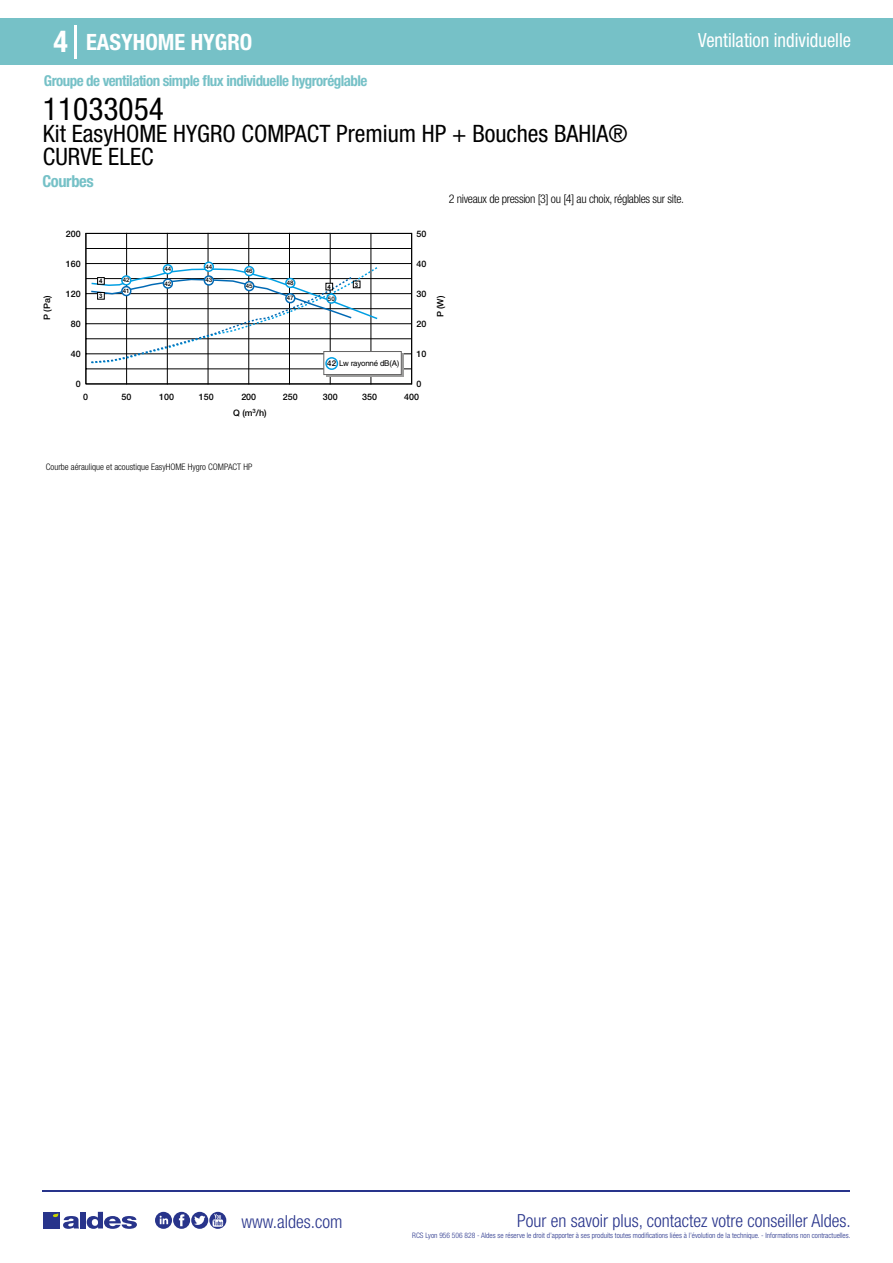
<style>
.page{position:relative;width:893px;height:1263px;background:#fff}
.page>*{position:absolute;margin:0;border:0;box-sizing:border-box;transform-origin:0 0}
.t1{font:condensed 31.5px "Helvetica Neue LT Std";color:#000}
.t2{font:700 condensed 30px "Helvetica Neue LT Std";color:#fff}
.t3{font:condensed 24px/22.5px "Helvetica Neue LT Std";color:#000}
.t4{font:700 condensed 22.5px "Helvetica Neue LT Std";color:#fff}
.t5{font:condensed 19.5px "Helvetica Neue LT Std";color:#fff;scale:.95 1}
.t6{font:300 condensed 18px "Helvetica Neue";color:#28348b}
.t7{font:700 condensed 16.5px "Helvetica Neue LT Std";letter-spacing:-.025em;color:#76c1c7}
.t8{font:700 condensed 15px "Helvetica Neue LT Std";letter-spacing:-.035em;color:#76c1c7}
.t9{font:300 condensed 12px "Helvetica Neue LT Std";letter-spacing:-.025em;color:#000}
.t10{font:300 condensed 9px "Helvetica Neue";color:#000}
.t11{font:500 8.85px "Helvetica Neue";color:#000}
.t12{font:7.95px "Helvetica";letter-spacing:-.025em;color:#000}
.t13{font:300 condensed 7.5px "Helvetica Neue";color:#28348b}
.t14{font:500 6.15px "Helvetica Neue";color:#000}
.t15{font:700 6.15px "Arial";color:#000}
.s1{font-family:"Helvetica Neue";font-weight:500}
</style>
<div class="page">
<div style="left:0;top:18px;width:893px;height:46px;background:#76c1c7"></div>
<hr style="left:74px;top:25px;width:2px;height:33px;background:#fff">
<hr style="left:43px;top:1190px;width:807px;height:1px;background:#28348b">
<svg style="left:155px;top:1212px;width:71px;height:17px"></svg>
<div style="left:43px;top:1212px;width:17px;height:16px;background:#28348b"></div>
<div style="left:80px;top:1212px;width:6px;height:16px;background:#28348b"></div>
<svg style="left:87px;top:1212px;width:50px;height:17px"></svg>
<svg style="left:53px;top:1213px;width:26px;height:16px"></svg>
<hr style="left:86px;top:248px;width:325px;height:1px;background:#000">
<hr style="left:86px;top:263px;width:325px;height:1px;background:#000">
<hr style="left:86px;top:278px;width:325px;height:1px;background:#000">
<hr style="left:86px;top:293px;width:325px;height:1px;background:#000">
<hr style="left:86px;top:308px;width:325px;height:1px;background:#000">
<hr style="left:86px;top:323px;width:325px;height:1px;background:#000">
<hr style="left:86px;top:338px;width:325px;height:1px;background:#000">
<hr style="left:86px;top:354px;width:325px;height:1px;background:#000">
<hr style="left:86px;top:369px;width:326px;height:1px;background:#000">
<hr style="left:86px;top:384px;width:326px;height:1px;background:#000">
<hr style="left:126px;top:233px;width:1px;height:151px;background:#000">
<hr style="left:167px;top:233px;width:1px;height:151px;background:#000">
<hr style="left:208px;top:233px;width:1px;height:151px;background:#000">
<hr style="left:248px;top:233px;width:1px;height:151px;background:#000">
<hr style="left:289px;top:233px;width:1px;height:151px;background:#000">
<hr style="left:330px;top:233px;width:1px;height:151px;background:#000">
<hr style="left:371px;top:233px;width:1px;height:151px;background:#000">
<div style="left:85px;top:233px;width:327px;height:151px;border:1px solid #000"></div>
<div style="left:326px;top:354px;width:77px;height:23px;background:#9d9d9c"></div>
<div style="left:324px;top:351px;width:78px;height:24px;background:#fff;border:1px solid #646363"></div>
<div style="left:325px;top:357px;width:13px;height:13px;border:1px solid #009fe3;border-radius:50%"></div>
<svg style="left:90px;top:266px;width:289px;height:98px"></svg>
<svg style="left:163px;top:279px;width:9px;height:9px"></svg>
<div style="left:163px;top:278px;width:10px;height:11px;border:1px solid #0069b4;border-radius:50%"></div>
<div style="left:245px;top:282px;width:9px;height:9px;background:#fff;border-radius:50%"></div>
<div style="left:244px;top:281px;width:10px;height:10px;border:1px solid #0069b4;border-radius:50%"></div>
<svg style="left:204px;top:276px;width:9px;height:9px"></svg>
<div style="left:204px;top:275px;width:10px;height:11px;border:1px solid #0069b4;border-radius:50%"></div>
<div style="left:204px;top:262px;width:9px;height:9px;background:#fff;border-radius:50%"></div>
<div style="left:204px;top:262px;width:10px;height:10px;border:1px solid #009fe3;border-radius:50%"></div>
<div style="left:245px;top:267px;width:9px;height:9px;background:#fff;border-radius:50%"></div>
<div style="left:244px;top:266px;width:10px;height:10px;border:1px solid #009fe3;border-radius:50%"></div>
<div style="left:286px;top:278px;width:9px;height:9px;background:#fff;border-radius:50%"></div>
<div style="left:285px;top:278px;width:10px;height:10px;border:1px solid #009fe3;border-radius:50%"></div>
<svg style="left:286px;top:294px;width:9px;height:9px"></svg>
<div style="left:285px;top:293px;width:10px;height:10px;border:1px solid #0069b4;border-radius:50%"></div>
<svg style="left:327px;top:294px;width:9px;height:9px"></svg>
<div style="left:326px;top:293px;width:10px;height:11px;border:1px solid #009fe3;border-radius:50%"></div>
<div style="left:122px;top:287px;width:9px;height:8px;background:#fff;border-radius:50%"></div>
<div style="left:121px;top:286px;width:10px;height:10px;border:1px solid #0069b4;border-radius:50%"></div>
<svg style="left:122px;top:276px;width:9px;height:9px"></svg>
<div style="left:121px;top:275px;width:10px;height:11px;border:1px solid #009fe3;border-radius:50%"></div>
<div style="left:163px;top:265px;width:9px;height:9px;background:#fff;border-radius:50%"></div>
<div style="left:163px;top:264px;width:10px;height:10px;border:1px solid #009fe3;border-radius:50%"></div>
<div style="left:97px;top:277px;width:8px;height:8px;background:#fff;border:1px solid #000"></div>
<div style="left:97px;top:292px;width:8px;height:8px;background:#fff;border:1px solid #000"></div>
<div style="left:353px;top:281px;width:7px;height:7px;background:#fff;border:1px solid #000"></div>
<div style="left:326px;top:283px;width:7px;height:7px;background:#fff;border:1px solid #000"></div>
<h2 class="t2" style="left:54px;top:24px;width:16px">4</h2>
<h3 class="t4" style="left:86px;top:28px;width:168px">EASYHOME HYGRO</h3>
<h3 class="t5" style="left:698px;top:29px;width:162px">Ventilation individuelle</h3>
<h3 class="t8" style="left:44px;top:71px;width:325px">Groupe de ventilation simple flux individuelle hygroréglable</h3>
<h1 class="t1" style="left:43px;top:91px;width:122px">11033054</h1>
<h3 class="t3" style="left:43px;top:123px;width:586px">Kit EasyHOME HYGRO COMPACT Premium HP + Bouches BAHIA®<br>CURVE ELEC</h3>
<h3 class="t7" style="left:43px;top:171px;width:53px">Courbes</h3>
<p class="t11" style="left:66px;top:228px;width:16px">200</p>
<p class="t11" style="left:66px;top:258px;width:16px">160</p>
<p class="t14" style="left:164px;top:265px;width:8px">44</p>
<p class="t14" style="left:205px;top:263px;width:8px">44</p>
<p class="t14" style="left:246px;top:267px;width:8px">46</p>
<p class="t11" style="left:416px;top:228px;width:11px">50</p>
<p class="t11" style="left:416px;top:258px;width:11px">40</p>
<h3 class="t9" style="left:449px;top:192px;width:237px">2 niveaux de pression [3] ou [4] au choix, réglables sur site.</h3>
<p class="t14" style="left:123px;top:276px;width:8px">42</p>
<p class="t14" style="left:205px;top:277px;width:8px">43</p>
<p class="t15" style="left:99px;top:277px;width:5px">4</p>
<p class="t15" style="left:99px;top:292px;width:5px">3</p>
<p class="t14" style="left:287px;top:279px;width:8px">48</p>
<p class="t14" style="left:287px;top:294px;width:8px">47</p>
<p class="t14" style="left:328px;top:295px;width:8px">50</p>
<p class="t14" style="left:164px;top:280px;width:8px">42</p>
<p class="t15" style="left:355px;top:280px;width:5px">3</p>
<p class="t14" style="left:246px;top:282px;width:8px">45</p>
<p class="t15" style="left:327px;top:283px;width:5px">4</p>
<p class="t14" style="left:123px;top:287px;width:8px">41</p>
<p class="t11" style="left:66px;top:288px;width:16px">120</p>
<p class="t11" style="left:416px;top:288px;width:11px">30</p>
<p class="t11" style="left:42px;top:320px;width:26px;rotate:-90deg">P (Pa)</p>
<p class="t11" style="left:435px;top:317px;width:23px;rotate:-90deg">P (W)</p>
<p class="t11" style="left:71px;top:318px;width:11px">80</p>
<p class="t11" style="left:416px;top:318px;width:11px">20</p>
<p class="t11" style="left:71px;top:348px;width:11px">40</p>
<p class="t11" style="left:76px;top:378px;width:6px">0</p>
<p class="t12" style="left:327px;top:358px;width:74px"><span class="s1">42</span> Lw rayonné dB(A)</p>
<p class="t11" style="left:416px;top:348px;width:11px">10</p>
<p class="t11" style="left:416px;top:378px;width:6px">0</p>
<p class="t11" style="left:83px;top:391px;width:6px">0</p>
<p class="t11" style="left:122px;top:391px;width:11px">50</p>
<p class="t11" style="left:159px;top:391px;width:16px">100</p>
<p class="t11" style="left:199px;top:391px;width:16px">150</p>
<p class="t11" style="left:241px;top:391px;width:16px">200</p>
<p class="t11" style="left:283px;top:391px;width:16px">250</p>
<p class="t11" style="left:323px;top:391px;width:16px">300</p>
<p class="t11" style="left:362px;top:391px;width:16px">350</p>
<p class="t11" style="left:404px;top:391px;width:16px">400</p>
<p class="t11" style="left:233px;top:408px;width:35px">Q (m<sup>3</sup>/h)</p>
<p class="t10" style="left:46px;top:461px;width:208px">Courbe aéraulique et acoustique EasyHOME Hygro COMPACT HP</p>
<h3 class="t6" style="left:241px;top:1211px;width:102px">www.aldes.com</h3>
<h3 class="t6" style="left:517px;top:1211px;width:335px">Pour en savoir plus, contactez votre conseiller Aldes.</h3>
<p class="t13" style="left:412px;top:1230px;width:440px">RCS Lyon 956 506 828 - Aldes se réserve le droit d’apporter à ses produits toutes modifications liées à l’évolution de la technique. - Informations non contractuelles.</p>
</div>
